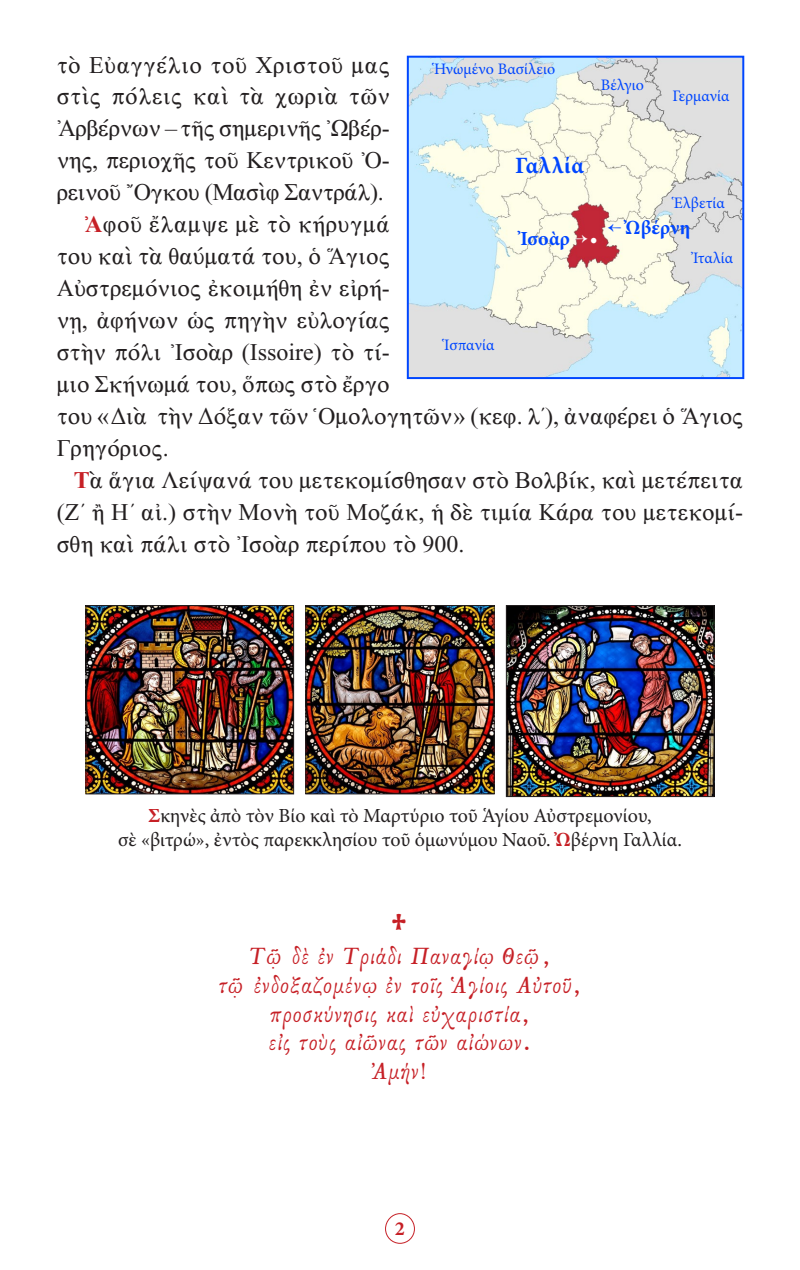
<style>
.page{position:relative;width:800px;height:1270px;background:#fff}
.page>*{position:absolute;margin:0;border:0;box-sizing:border-box;transform-origin:0 0}
.t1{font:24px/32px "CTOS New Times Roman Test 1";color:#231f20}
.t2{font:24px "GFS Baskerville";letter-spacing:.04em;color:#c62026}
.t3{font:24px "CTOS New Times Roman Test 1";letter-spacing:.02em;color:#231f20}
.t4{font:24px "CTOS New Times Roman Test 1";letter-spacing:-.02em;color:#231f20}
.t5{font:24px "Byz Eikones Pan Normal";color:#c62026}
.t6{font:700 23.4px "Minion Pro";letter-spacing:.03em;color:#0046ff}
.t7{font:20px "Minion Pro";color:#231f20}
.t8{font:700 20px "Minion Pro";color:#0046ff}
.t9{font:700 20px "Minion Pro";color:#c62026}
.t10{font:16px "Minion Pro";letter-spacing:.005em;color:#0046ff}
.s1{font-family:"CTOS New Times Bold Test 1";color:#c62026}
.s2{font-size:16px}
.s3{font-size:16px;color:#fff}
.s4{color:#fff}
.s5{font-weight:700;color:#c62026}
</style>
<div class="page">
<div style="left:385px;top:1213px;width:30px;height:31px;border:1px solid #c62026;border-radius:50%"></div>
<img style="left:508px;top:607px;width:204px;height:188px">
<div style="left:506px;top:605px;width:208px;height:192px;border:1px solid #231f20"></div>
<img style="left:307px;top:607px;width:186px;height:185px">
<div style="left:305px;top:605px;width:190px;height:189px;border:1px solid #231f20"></div>
<img style="left:87px;top:607px;width:205px;height:185px">
<div style="left:85px;top:605px;width:209px;height:189px;border:1px solid #231f20"></div>
<img style="left:410px;top:59px;width:331px;height:317px">
<div style="left:407px;top:56px;width:337px;height:323px;border:2px solid #0046ff"></div>
<p class="t3" style="left:57px;top:52px;width:335px">τὸ Εὐαγγέλιο τοῦ Χριστοῦ μας</p>
<p class="t1" style="left:57px;top:80px;width:335px">στὶς πόλεις καὶ τὰ χωριὰ τῶν<br>Ἀρβέρνων – τῆς σημερινῆς Ὠβέρ-</p>
<p class="t1" style="left:57px;top:144px;width:335px">νης, περιοχῆς τοῦ Κεντρικοῦ Ὀ-</p>
<p class="t4" style="left:57px;top:179px;width:328px">ρεινοῦ Ὄγκου (Μασὶφ Σαντράλ).</p>
<p class="t3" style="left:85px;top:211px;width:306px"><span class="s1">Ἀ</span>φοῦ ἔλαμψε μὲ τὸ κήρυγμά</p>
<p class="t1" style="left:57px;top:240px;width:688px">του καὶ τὰ θαύματά του, ὁ Ἅγιος<br>Αὐστρεμόνιος ἐκοιμήθη ἐν εἰρή-<br>νῃ, ἀφήνων ὡς πηγὴν εὐλογίας<br>στὴν πόλι Ἰσοὰρ (Issoire) τὸ τί-<br>μιο Σκήνωμά του, ὅπως στὸ ἔργο<br>του «Διὰ τὴν Δόξαν τῶν Ὁμολογητῶν» (κεφ. λ΄), ἀναφέρει ὁ Ἅγιος<br>Γρηγόριος.</p>
<p class="t1" style="left:57px;top:464px;width:688px;text-align:justify;text-indent:17px"><span class="s1">Τ</span>ὰ ἅγια Λείψανά του μετεκομίσθησαν στὸ Βολβίκ, καὶ μετέπειτα (Ζ΄ ἢ Η΄ αἰ.) στὴν Μονὴ τοῦ Μοζάκ, ἡ δὲ τιμία Κάρα του μετεκομί&shy;σθη καὶ πάλι στὸ Ἰσοὰρ περίπου τὸ 900.</p>
<p class="t10" style="left:434px;top:58px;width:123px">Ἡνωμένο Βασίλειο</p>
<p class="t10" style="left:601px;top:74px;width:44px">Βέλγιο</p>
<p class="t10" style="left:672px;top:85px;width:59px">Γερμανία</p>
<p class="t6" style="left:515px;top:149px;width:70px">Γαλλία</p>
<p class="t10" style="left:674px;top:192px;width:52px">Ἑλβετία</p>
<p class="t10" style="left:693px;top:247px;width:42px">Ἰταλία</p>
<p class="t8" style="left:608px;top:213px;width:84px"><span class="s2">←</span> Ὠβέρνη</p>
<p class="t8" style="left:520px;top:225px;width:79px">Ἰσοὰρ <span class="s3">→</span><span class="s4">•</span></p>
<p class="t10" style="left:444px;top:335px;width:52px">Ἱσπανία</p>
<p class="t7" style="left:148px;top:803px;width:505px"><span class="s5">Σ</span>κηνὲς ἀπὸ τὸν Βίο καὶ τὸ Μαρτύριο τοῦ Ἁγίου Αὐστρεμονίου,</p>
<p class="t7" style="left:118px;top:827px;width:565px">σὲ «βιτρώ», ἐντὸς παρεκκλησίου τοῦ ὁμωνύμου Ναοῦ. <span class="s5">Ὠ</span>βέρνη Γαλλία.</p>
<p class="t5" style="left:392px;top:906px;width:17px">+</p>
<p class="t2" style="left:250px;top:943px;width:302px">Τῷ δὲ ἐν Τριάδι Παναγίῳ Θεῷ,</p>
<p class="t2" style="left:219px;top:972px;width:364px">τῷ ἐνδοξαζομένῳ ἐν τοῖς Ἁγίοις Αὐτοῦ,</p>
<p class="t2" style="left:270px;top:1001px;width:261px">προσκύνησις καὶ εὐχαριστία,</p>
<p class="t2" style="left:269px;top:1030px;width:264px">εἰς τοὺς αἰῶνας τῶν αἰώνων.</p>
<p class="t2" style="left:372px;top:1059px;width:56px">Ἀμήν!</p>
<p class="t9" style="left:395px;top:1215px;width:11px">2</p>
</div>
